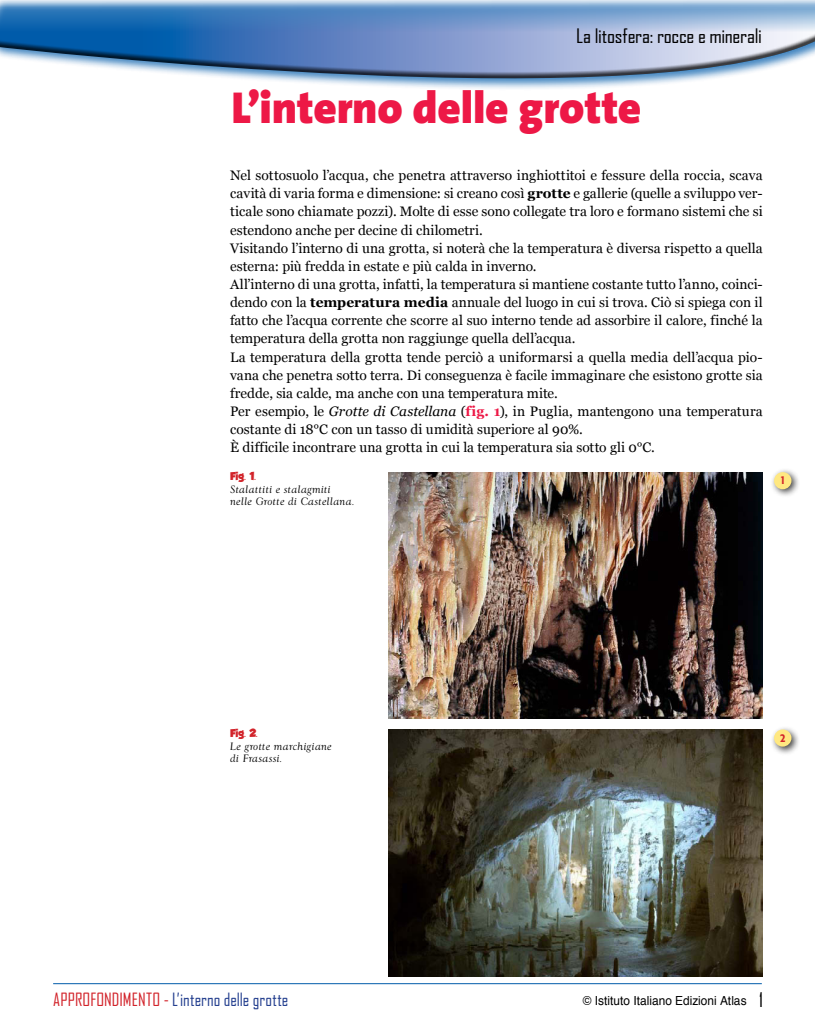
<style>
.page{position:relative;width:815px;height:1028px;background:#fff}
.page>*{position:absolute;margin:0;border:0;box-sizing:border-box;transform-origin:0 0}
.titolo_paragrafo_THE{font:900 45px "The Sans";letter-spacing:-.005em;color:#ed1846}
.Normale{font:19.38px "Agency FB";color:#000}
.KOZUCA_Mincho_Pro_R{font:19.12px "Agency FB";letter-spacing:-.015em;color:#000;scale:1.11 1}
.Normale-2{font:17.5px "Agency FB";letter-spacing:.005em;color:#25408f}
.Normale-3{font:13.75px/18.1px "Georgia";color:#000;text-align:justify}
.x_INCISI_tris{font:12.5px "Helvetica";letter-spacing:.005em;color:#000;scale:.95 1}
.Normale-4{font:italic 11.25px "Goudy Wtc T";color:#000}
.x_INCISI_tris-2{font:500 11.25px "Formata";color:#d2232a;scale:.85 1}
.Normale-5{font:10px "GROBOLD";letter-spacing:-.005em;color:#d2232a}
.s1{font-weight:700}
.s2{font-style:italic}
.s3{font-weight:700;color:#ed1846}
.s4{color:#d2232a}
</style>
<div class="page">
<svg style="left:276px;top:80px;width:418px;height:9px"></svg>
<div style="left:0;top:0;width:815px;height:80px;background:#000;opacity:.75"></div>
<hr style="left:53px;top:983px;width:709px;height:1px;background:#005baa">
<div style="left:770px;top:725px;width:30px;height:30px;background:#000;opacity:.75"></div>
<div style="left:774px;top:729px;width:17px;height:17px;background:#ffe881;border-radius:50%"></div>
<img style="left:388px;top:729px;width:374px;height:247px">
<img style="left:388px;top:472px;width:374px;height:247px">
<div style="left:770px;top:468px;width:30px;height:30px;background:#000;opacity:.75"></div>
<div style="left:774px;top:472px;width:17px;height:17px;background:#ffe881;border-radius:50%"></div>
<p class="KOZUCA_Mincho_Pro_R" style="left:576px;top:24px;width:169px">La litosfera: rocce e minerali</p>
<p class="titolo_paragrafo_THE" style="left:231px;top:70px;width:412px">L’interno delle grotte</p>
<p class="Normale-3" style="left:230px;top:167px;width:534px">Nel sottosuolo l’acqua, che penetra attraverso inghiottitoi e fessure della roccia, scava cavità di varia forma e dimensione: si creano così <span class="s1">grotte</span> e gallerie (quelle a sviluppo ver&shy;ticale sono chiamate pozzi). Molte di esse sono collegate tra loro e formano sistemi che si estendono anche per decine di chilometri.</p>
<p class="Normale-3" style="left:230px;top:239px;width:534px">Visitando l’interno di una grotta, si noterà che la temperatura è diversa rispetto a quella esterna: più fredda in estate e più calda in inverno.</p>
<p class="Normale-3" style="left:230px;top:275px;width:534px">All’interno di una grotta, infatti, la temperatura si mantiene costante tutto l’anno, coinci&shy;dendo con la <span class="s1">temperatura media</span> annuale del luogo in cui si trova. Ciò si spiega con il fatto che l’acqua corrente che scorre al suo interno tende ad assorbire il calore, finché la temperatura della grotta non raggiunge quella dell’acqua.</p>
<p class="Normale-3" style="left:230px;top:348px;width:534px">La temperatura della grotta tende perciò a uniformarsi a quella media dell’acqua pio&shy;vana che penetra sotto terra. Di conseguenza è facile immaginare che esistono grotte sia fredde, sia calde, ma anche con una temperatura mite.</p>
<p class="Normale-3" style="left:230px;top:402px;width:534px">Per esempio, le <span class="s2">Grotte di Castellana</span> (<span class="s3">fig. 1</span>), in Puglia, mantengono una temperatura costante di 18°C con un tasso di umidità superiore al 90%.</p>
<p class="Normale-3" style="left:230px;top:438px;width:426px">È difficile incontrare una grotta in cui la temperatura sia sotto gli 0°C.</p>
<p class="Normale-5" style="left:230px;top:470px;width:28px">Fig. 1.</p>
<p class="Normale-4" style="left:230px;top:482px;width:102px">Stalattiti e stalagmiti</p>
<p class="Normale-4" style="left:230px;top:495px;width:126px">nelle Grotte di Castellana.</p>
<p class="x_INCISI_tris-2" style="left:780px;top:473px;width:8px">1</p>
<p class="Normale-5" style="left:230px;top:727px;width:30px">Fig. 2.</p>
<p class="Normale-4" style="left:230px;top:739px;width:103px">Le grotte marchigiane</p>
<p class="Normale-4" style="left:230px;top:752px;width:53px">di Frasassi.</p>
<p class="x_INCISI_tris-2" style="left:780px;top:731px;width:8px">2</p>
<p class="Normale-2" style="left:53px;top:989px;width:237px"><span class="s4">APPROFONDIMENTO -</span> L’interno delle grotte</p>
<p class="x_INCISI_tris" style="left:583px;top:991px;width:174px">© Istituto Italiano Edizioni Atlas</p>
<p class="Normale" style="left:759px;top:988px;width:5px">1</p>
</div>
